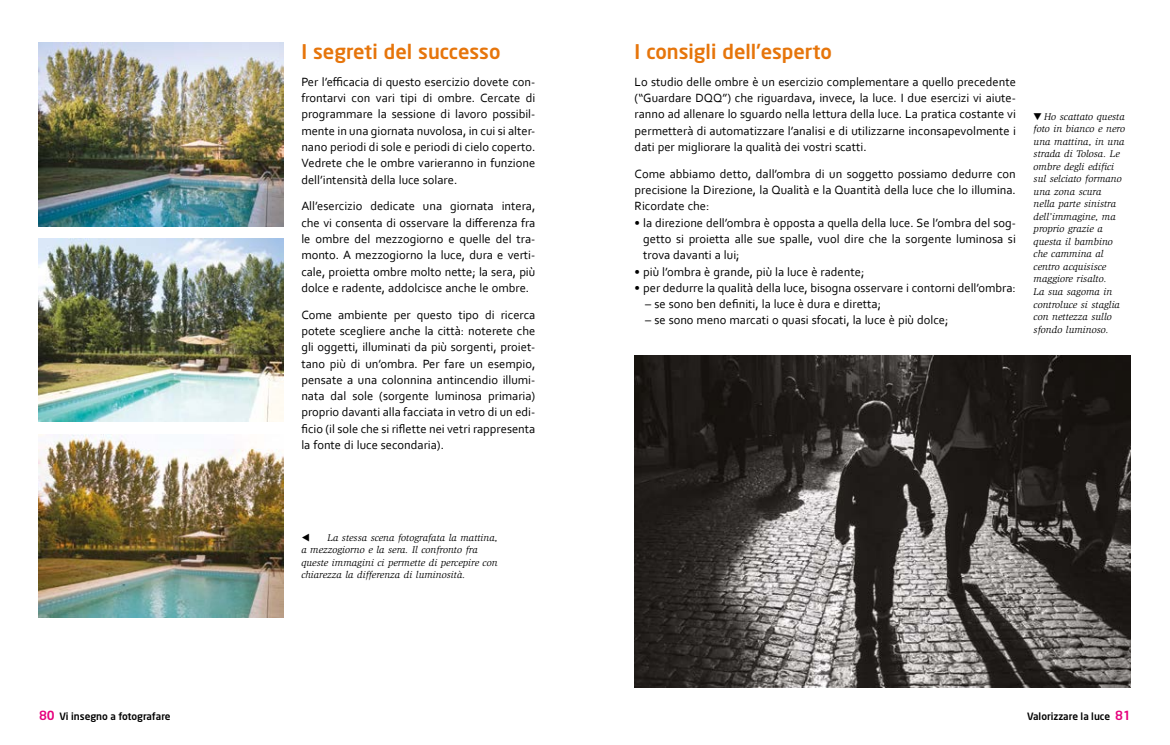
<style>
.page{position:relative;width:1170px;height:745px;background:#fff}
.page>*{position:absolute;margin:0;border:0;box-sizing:border-box;transform-origin:0 0}
.T2{font:500 20px "Neo Sans";color:#e6750b}
.Texte_courant{font:12.5px/16.2px "Corbel";color:#000;text-align:justify}
.t1{font:italic 10px/12.5px "Slimbach Std";color:#000}
.t2{font:500 10px "Neo Sans";color:#000}
.s1{font-size:12.5px;color:#e6007d}
</style>
<div class="page">
<img style="left:39px;top:43px;width:244px;height:183px">
<img style="left:39px;top:238px;width:244px;height:183px">
<img style="left:39px;top:434px;width:244px;height:183px">
<img style="left:634px;top:356px;width:496px;height:331px">
<p class="T2" style="left:301px;top:39px;width:201px">I segreti del successo</p>
<p class="Texte_courant" style="left:301px;top:73px;width:235px">Per l’efficacia di questo esercizio dovete con&shy;frontarvi con vari tipi di ombre. Cercate di programmare la sessione di lavoro possibil&shy;mente in una giornata nuvolosa, in cui si alter&shy;nano periodi di sole e periodi di cielo coperto.<br>Vedrete che le ombre varieranno in funzione dell’intensità della luce solare.</p>
<p class="Texte_courant" style="left:301px;top:198px;width:235px">All’esercizio dedicate una giornata intera, che vi consenta di osservare la differenza fra le ombre del mezzogiorno e quelle del tra&shy;monto. A mezzogiorno la luce, dura e verti&shy;cale, proietta ombre molto nette; la sera, più dolce e radente, addolcisce anche le ombre.</p>
<p class="Texte_courant" style="left:301px;top:306px;width:235px">Come ambiente per questo tipo di ricerca potete scegliere anche la città: noterete che gli oggetti, illuminati da più sorgenti, proiet&shy;tano più di un’ombra. Per fare un esempio, pensate a una colonnina antincendio illumi&shy;nata dal sole (sorgente luminosa primaria) proprio davanti alla facciata in vetro di un edi&shy;ficio (il sole che si riflette nei vetri rappresenta la fonte di luce secondaria).</p>
<p class="t1" style="left:301px;top:530px;width:198px;text-indent:26px">La stessa scena fotografata la mattina, a mezzogiorno e la sera. Il confronto fra queste immagini ci permette di percepire con chiarezza la differenza di luminosità.</p>
<p class="T2" style="left:634px;top:39px;width:199px">I consigli dell’esperto</p>
<p class="Texte_courant" style="left:634px;top:73px;width:383px">Lo studio delle ombre è un esercizio complementare a quello precedente (“Guardare DQQ”) che riguardava, invece, la luce. I due esercizi vi aiute&shy;ranno ad allenare lo sguardo nella lettura della luce. La pratica costante vi permetterà di automatizzare l’analisi e di utilizzarne inconsapevolmente i dati per migliorare la qualità dei vostri scatti.</p>
<p class="Texte_courant" style="left:634px;top:165px;width:383px">Come abbiamo detto, dall’ombra di un soggetto possiamo dedurre con precisione la Direzione, la Qualità e la Quantità della luce che lo illumina.<br>Ricordate che:</p>
<p class="Texte_courant" style="left:643px;top:214px;width:374px;text-indent:-9px">• la direzione dell’ombra è opposta a quella della luce. Se l’ombra del sog&shy;getto si proietta alle sue spalle, vuol dire che la sorgente luminosa si trova davanti a lui;</p>
<p class="Texte_courant" style="left:634px;top:263px;width:231px">• più l’ombra è grande, più la luce è radente;</p>
<p class="Texte_courant" style="left:634px;top:279px;width:383px">• per dedurre la qualità della luce, bisogna osservare i contorni dell’ombra:</p>
<p class="Texte_courant" style="left:645px;top:295px;width:237px">– se sono ben definiti, la luce è dura e diretta;</p>
<p class="Texte_courant" style="left:645px;top:311px;width:304px">– se sono meno marcati o quasi sfocati, la luce è più dolce;</p>
<p class="t1" style="left:1033px;top:110px;width:93px">▼ Ho scattato questa foto in bianco e nero una mattina, in una strada di Tolosa. Le ombre degli edifici sul selciato formano una zona scura nella parte sinistra dell’immagine, ma proprio grazie a questa il bambino che cammina al centro acquisisce maggiore risalto.<br>La sua sagoma in controluce si staglia con nettezza sullo sfondo luminoso.</p>
<p class="t2" style="left:39px;top:709px;width:133px"><span class="s1">80</span> Vi insegno a fotografare</p>
<p class="t2" style="left:1027px;top:709px;width:105px">Valorizzare la luce <span class="s1">81</span></p>
</div>
